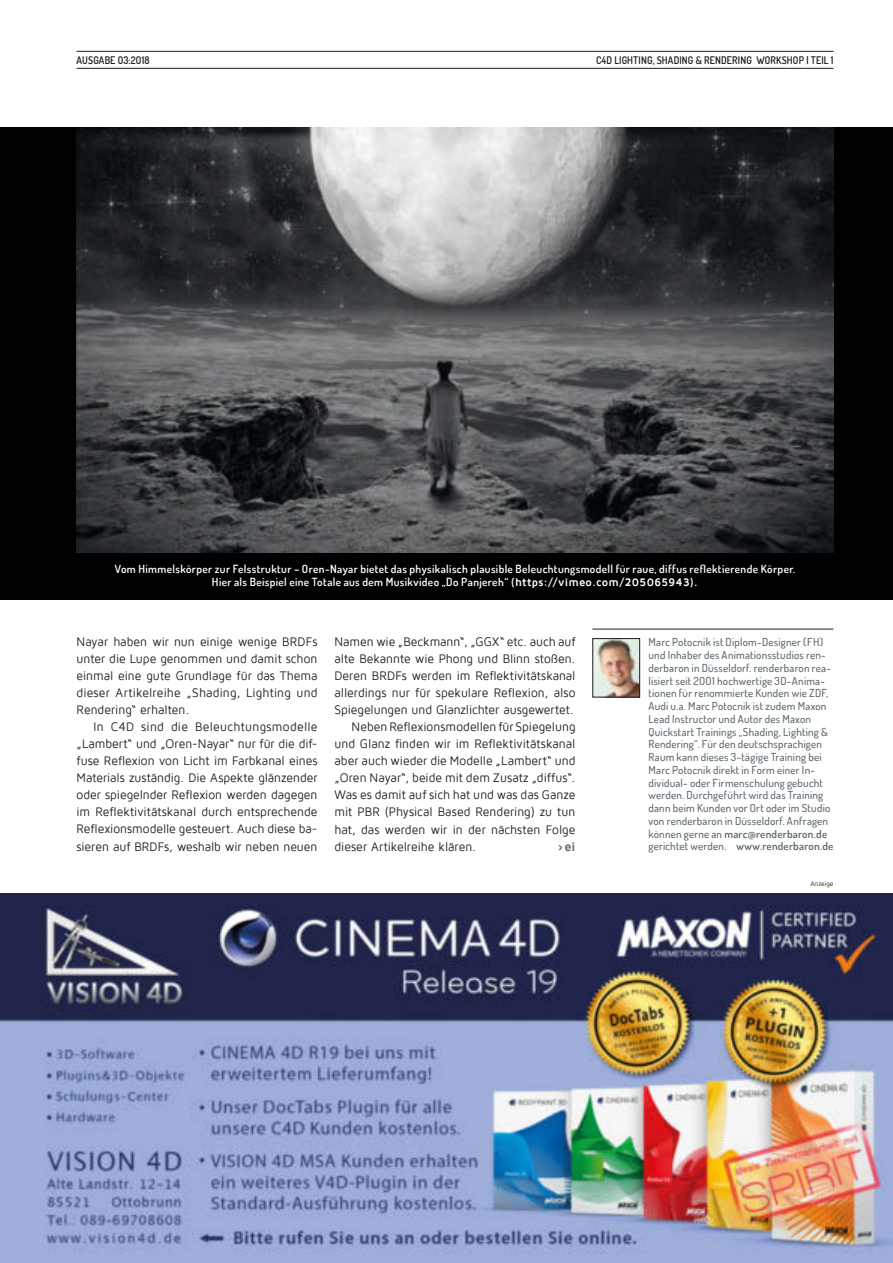
<style>
.page{position:relative;width:893px;height:1263px;background:#fff}
.page>*{position:absolute;margin:0;border:0;box-sizing:border-box;transform-origin:0 0}
.t1{font:12.75px/17px "Maven Pro";color:#1d1d1b;text-align:justify;scale:.94 1}
.t2{font:700 12.75px "Maven Pro";color:#5d686e}
.t3{font:600 11.25px/12.8px "Dosis";letter-spacing:.03em;color:#fff;text-align:center}
.t4{font:500 10.95px/12.8px "Dosis";letter-spacing:.02em;color:#5d686e}
.t5{font:600 10.5px "Dosis";letter-spacing:.015em;color:#1d1d1b;scale:.94 1}
.t6{font:6.75px "Maven Pro";letter-spacing:-.005em;color:#1d1d1b;scale:.95 1}
.s1{font-family:"Maven Pro";font-weight:700}
.s2{font-weight:600}
</style>
<div class="page">
<div style="left:0;top:128px;width:893px;height:472px;background:#000"></div>
<img style="left:0;top:893px;width:892px;height:370px">
<hr style="left:892px;top:893px;width:1px;height:370px;background:#a0add9">
<img style="left:594px;top:640px;width:44px;height:55px">
<div style="left:592px;top:638px;width:48px;height:59px;border:1px solid #1d1d1b"></div>
<img style="left:77px;top:128px;width:756px;height:425px">
<hr style="left:592px;top:629px;width:241px;height:1px;background:#1d1d1b">
<hr style="left:77px;top:68px;width:756px;height:1px;background:#1d1d1b">
<hr style="left:77px;top:51px;width:756px;height:1px;background:#1d1d1b">
<p class="t5" style="left:77px;top:53px;width:79px">AUSGABE O3:2O18</p>
<p class="t5" style="left:596px;top:53px;width:254px">C4D LIGHTING, SHADING &amp; RENDERING WORKSHOP | TEIL 1</p>
<p class="t3" style="left:115px;top:562px;width:682px">Vom Himmelskörper zur Felsstruktur – Oren-Nayar bietet das physikalisch plausible Beleuchtungsmodell für raue, diffus reflektierende Körper.<br>Hier als Beispiel eine Totale aus dem Musikvideo „Do Panjereh“ <span class="s1">(https://vimeo.com/205065943).</span></p>
<p class="t1" style="left:77px;top:634px;width:258px">Nayar haben wir nun einige wenige BRDFs unter die Lupe genommen und damit schon einmal eine gute Grundlage für das Thema dieser Artikelreihe „Shading, Lighting und Rendering“ erhalten.</p>
<p class="t1" style="left:77px;top:719px;width:258px;text-indent:17px">In C4D sind die Beleuchtungsmodelle „Lambert“ und „Oren-Nayar“ nur für die dif&shy;fuse Reflexion von Licht im Farbkanal eines Materials zuständig. Die Aspekte glänzender oder spiegelnder Reflexion werden dagegen im Reflektivitätskanal durch entsprechende Reflexionsmodelle gesteuert. Auch diese ba&shy;sieren auf BRDFs, weshalb wir neben neuen</p>
<p class="t1" style="left:334px;top:634px;width:258px">Namen wie „Beckmann“, „GGX“ etc. auch auf</p>
<p class="t1" style="left:334px;top:651px;width:258px">alte Bekannte wie Phong und Blinn stoßen.</p>
<p class="t1" style="left:334px;top:668px;width:258px">Deren BRDFs werden im Reflektivitätskanal</p>
<p class="t1" style="left:334px;top:685px;width:258px">allerdings nur für spekulare Reflexion, also</p>
<p class="t1" style="left:334px;top:702px;width:256px">Spiegelungen und Glanzlichter ausgewertet.</p>
<p class="t1" style="left:351px;top:719px;width:240px">Neben Reflexionsmodellen für Spiegelung</p>
<p class="t1" style="left:334px;top:736px;width:258px">und Glanz finden wir im Reflektivitätskanal</p>
<p class="t1" style="left:334px;top:753px;width:258px">aber auch wieder die Modelle „Lambert“ und</p>
<p class="t1" style="left:334px;top:770px;width:258px">„Oren Nayar“, beide mit dem Zusatz „diffus“.</p>
<p class="t1" style="left:334px;top:787px;width:258px">Was es damit auf sich hat und was das Ganze</p>
<p class="t1" style="left:334px;top:804px;width:258px">mit PBR (Physical Based Rendering) zu tun</p>
<p class="t1" style="left:334px;top:821px;width:258px">hat, das werden wir in der nächsten Folge</p>
<p class="t1" style="left:334px;top:838px;width:152px">dieser Artikelreihe klären.</p>
<p class="t2" style="left:558px;top:839px;width:19px">›ei</p>
<p class="t4" style="left:648px;top:636px;width:186px">Marc Potocnik ist Diplom-Designer (FH) und Inhaber des Animationsstudios ren&shy;derbaron in Düsseldorf. renderbaron rea&shy;lisiert seit 2OO1 hochwertige 3D-Anima&shy;tionen für renommierte Kunden wie ZDF, Audi u.a. Marc Potocnik ist zudem Maxon Lead Instructor und Autor des Maxon Quickstart Trainings „Shading, Lighting &amp; Rendering“. Für den deutschsprachigen Raum kann dieses 3-tägige Training bei Marc Potocnik direkt in Form einer In&shy;dividual- oder Firmenschulung gebucht werden. Durchgeführt wird das Training dann beim Kunden vor Ort oder im Studio von renderbaron in Düsseldorf. Anfragen können gerne an <span class="s2">marc@renderbaron.de </span>gerichtet werden. <span class="s2">www.renderbaron.de</span></p>
<p class="t6" style="left:810px;top:880px;width:26px">Anzeige</p>
</div>
